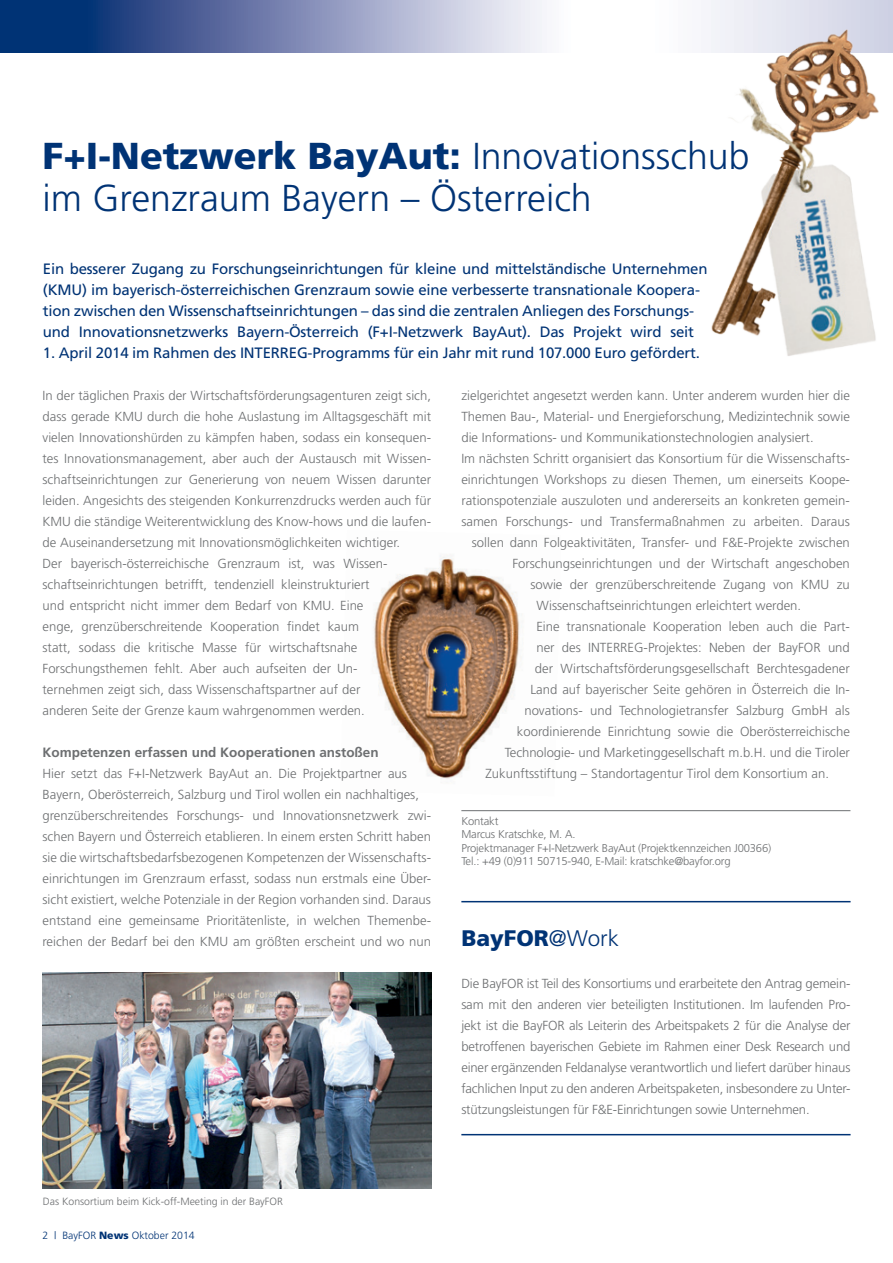
<style>
.page{position:relative;width:893px;height:1263px;background:#fff}
.page>*{position:absolute;margin:0;border:0;box-sizing:border-box;transform-origin:0 0}
.t1{font:300 37.5px/42px "Frutiger";color:#003375}
.t2{font:900 22.5px "Frutiger";color:#003375}
.t3{font:15px/21px "Frutiger";letter-spacing:-.015em;color:#003375}
.t4{font:700 13.5px "Frutiger";color:#6d6f71}
.t5{font:300 13.2px/21px "Frutiger";color:#6d6f71}
.t6{font:300 11.25px/13.5px "Frutiger";letter-spacing:-.015em;color:#6d6f71}
.t7{font:300 10.5px "Frutiger";color:#6d6f71}
.t8{font:300 10.5px "Frutiger";color:#003375}
.s1{font-weight:900}
.s2{font-weight:300}
</style>
<div class="page">
<img style="left:373px;top:555px;width:149px;height:224px">
<svg style="left:0;top:0;width:542px;height:53px"></svg>
<img style="left:711px;top:0;width:182px;height:356px">
<hr style="left:461px;top:901px;width:390px;height:1px;background:#003375">
<hr style="left:461px;top:1134px;width:390px;height:1px;background:#003375">
<hr style="left:461px;top:810px;width:389px;height:1px;background:#6d6f71">
<img style="left:43px;top:972px;width:389px;height:217px">
<h1 class="t1" style="left:43px;top:135px;width:708px"><span class="s1">F+I-Netzwerk BayAut:</span> Innovationsschub im Grenzraum Bayern – Österreich</h1>
<p class="t3" style="left:43px;top:258px;width:666px">Ein besserer Zugang zu Forschungseinrichtungen für kleine und mittelständische Unternehmen (KMU) im bayerisch-österreichischen Grenzraum sowie eine verbesserte transnationale Koopera&shy;tion zwischen den Wissenschaftseinrichtungen – das sind die zentralen Anliegen des Forschungs&shy;und Innovationsnetzwerks Bayern-Österreich (F+I-Netzwerk BayAut). Das Projekt wird seit</p>
<p class="t3" style="left:43px;top:342px;width:659px">1. April 2014 im Rahmen des INTERREG-Programms für ein Jahr mit rund 107.000 Euro gefördert.</p>
<p class="t5" style="left:43px;top:385px;width:390px">In der täglichen Praxis der Wirtschaftsförderungsagenturen zeigt sich, dass gerade KMU durch die hohe Auslastung im Alltagsgeschäft mit vielen Innovationshürden zu kämpfen haben, sodass ein konsequen&shy;tes Innovationsmanagement, aber auch der Austausch mit Wissen&shy;schaftseinrichtungen zur Generierung von neuem Wissen darunter leiden. Angesichts des steigenden Konkurrenzdrucks werden auch für KMU die ständige Weiterentwicklung des Know-hows und die laufen&shy;de Auseinandersetzung mit Innovationsmöglichkeiten wichtiger.<br>Der bayerisch-österreichische Grenzraum ist, was Wissen&shy;schaftseinrichtungen betrifft, tendenziell kleinstrukturiert<br>und entspricht nicht immer dem Bedarf von KMU. Eine<br>enge, grenzüberschreitende Kooperation findet kaum<br>statt, sodass die kritische Masse für wirtschaftsnahe Forschungsthemen fehlt. Aber auch aufseiten der Un-<br>ternehmen zeigt sich, dass Wissenschaftspartner auf der<br>anderen Seite der Grenze kaum wahrgenommen werden.</p>
<p class="t4" style="left:43px;top:744px;width:338px">Kompetenzen erfassen und Kooperationen anstoßen</p>
<p class="t5" style="left:43px;top:763px;width:390px">Hier setzt das F+I-Netzwerk BayAut an. Die Projektpartner aus Bayern, Oberösterreich, Salzburg und Tirol wollen ein nachhaltiges, grenzüberschreitendes Forschungs- und Innovationsnetzwerk zwi&shy;schen Bayern und Österreich etablieren. In einem ersten Schritt haben sie die wirtschaftsbedarfsbezogenen Kompetenzen der Wissenschafts&shy;einrichtungen im Grenzraum erfasst, sodass nun erstmals eine Über&shy;sicht existiert, welche Potenziale in der Region vorhanden sind. Daraus entstand eine gemeinsame Prioritätenliste, in welchen Themenbe&shy;reichen der Bedarf bei den KMU am größten erscheint und wo nun</p>
<p class="t5" style="left:461px;top:385px;width:390px">zielgerichtet angesetzt werden kann. Unter anderem wurden hier die</p>
<p class="t5" style="left:461px;top:406px;width:390px">Themen Bau-, Material- und Energieforschung, Medizintechnik sowie</p>
<p class="t5" style="left:461px;top:427px;width:354px">die Informations- und Kommunikationstechnologien analysiert.</p>
<p class="t5" style="left:461px;top:448px;width:389px">Im nächsten Schritt organisiert das Konsortium für die Wissenschafts-</p>
<p class="t5" style="left:461px;top:469px;width:390px">einrichtungen Workshops zu diesen Themen, um einerseits Koope-</p>
<p class="t5" style="left:461px;top:490px;width:390px">rationspotenziale auszuloten und andererseits an konkreten gemein-</p>
<p class="t5" style="left:461px;top:511px;width:390px">samen Forschungs- und Transfermaßnahmen zu arbeiten. Daraus</p>
<p class="t5" style="left:472px;top:532px;width:380px">sollen dann Folgeaktivitäten, Transfer- und F&amp;E-Projekte zwischen</p>
<p class="t5" style="left:512px;top:553px;width:339px">Forschungseinrichtungen und der Wirtschaft angeschoben</p>
<p class="t5" style="left:530px;top:574px;width:321px">sowie der grenzüberschreitende Zugang von KMU zu</p>
<p class="t5" style="left:536px;top:595px;width:266px">Wissenschaftseinrichtungen erleichtert werden.</p>
<p class="t5" style="left:536px;top:616px;width:315px">Eine transnationale Kooperation leben auch die Part-</p>
<p class="t5" style="left:536px;top:637px;width:315px">ner des INTERREG-Projektes: Neben der BayFOR und</p>
<p class="t5" style="left:535px;top:658px;width:317px">der Wirtschaftsförderungsgesellschaft Berchtesgadener</p>
<p class="t5" style="left:530px;top:679px;width:321px">Land auf bayerischer Seite gehören in Österreich die In-</p>
<p class="t5" style="left:524px;top:700px;width:327px">novations- und Technologietransfer Salzburg GmbH als</p>
<p class="t5" style="left:517px;top:721px;width:335px">koordinierende Einrichtung sowie die Oberösterreichische</p>
<p class="t5" style="left:505px;top:742px;width:346px">Technologie- und Marketinggesellschaft m.b.H. und die Tiroler</p>
<p class="t5" style="left:485px;top:763px;width:345px">Zukunftsstiftung – Standortagentur Tirol dem Konsortium an.</p>
<p class="t6" style="left:461px;top:814px;width:311px">Kontakt<br>Marcus Kratschke, M. A.<br>Projektmanager F+I-Netzwerk BayAut (Projektkennzeichen J00366)<br>Tel.: +49 (0)911 50715-940, E-Mail: kratschke@bayfor.org</p>
<h2 class="t2" style="left:461px;top:925px;width:159px">BayFOR<span class="s2">@Work</span></h2>
<p class="t5" style="left:461px;top:973px;width:391px;text-align:justify">Die BayFOR ist Teil des Konsortiums und erarbeitete den Antrag gemein&shy;sam mit den anderen vier beteiligten Institutionen. Im laufenden Pro&shy;jekt ist die BayFOR als Leiterin des Arbeitspakets 2 für die Analyse der betroffenen bayerischen Gebiete im Rahmen einer Desk Research und einer ergänzenden Feldanalyse verantwortlich und liefert darüber hinaus fachlichen Input zu den anderen Arbeitspaketen, insbesondere zu Unter&shy;stützungsleistungen für F&amp;E-Einrichtungen sowie Unternehmen.</p>
<p class="t7" style="left:43px;top:1195px;width:242px">Das Konsortium beim Kick-off-Meeting in der BayFOR</p>
<p class="t8" style="left:43px;top:1230px;width:154px">2 | BayFOR <span class="s1">News</span> Oktober 2014</p>
</div>
